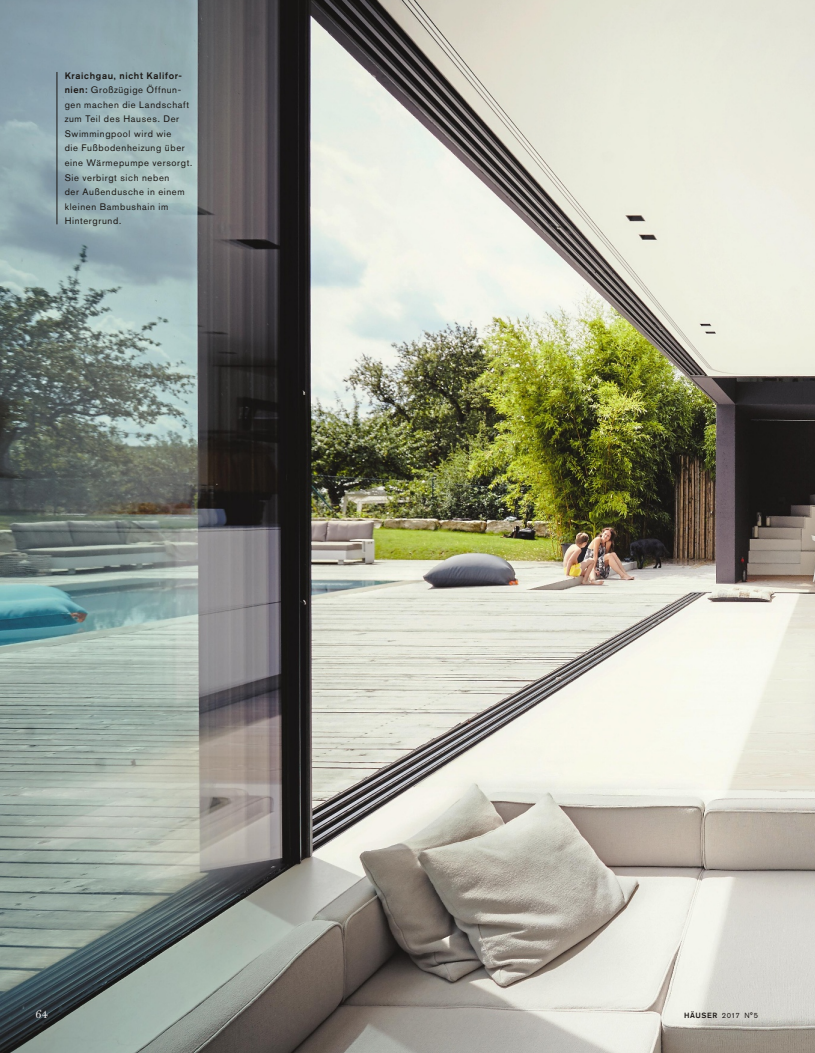
<style>
.page{position:relative;width:815px;height:1053px;background:#fff}
.page>*{position:absolute;margin:0;border:0;box-sizing:border-box;transform-origin:0 0}
.t1{font:300 11.25px "Miller Display";color:#fefefe}
.t2{font:9.38px/14.5px "Akzidenz Grotesk Pro";letter-spacing:.07em;color:#1b1714}
.t3{font:7.5px "Akzidenz Grotesk Pro";color:#1b1714}
.s1{font-weight:500}
</style>
<div class="page">
<img style="left:0;top:0;width:815px;height:1052px">
<svg style="left:36px;top:1009px;width:11px;height:8px"></svg>
<hr style="left:57px;top:72px;width:1px;height:152px;background:#1b1714">
<p class="t2" style="left:65px;top:68px;width:129px"><span class="s1">Kraichgau, nicht Kalifor&shy;nien:</span> Großzügige Öffnun&shy;gen machen die Landschaft zum Teil des Hauses. Der<br>Swimmingpool wird wie<br>die Fußbodenheizung über eine Wärmepumpe versorgt.<br>Sie verbirgt sich neben<br>der Außendusche in einem kleinen Bambushain im<br>Hintergrund.</p>
<p class="t1" style="left:35px;top:1007px;width:14px">64</p>
<p class="t3" style="left:684px;top:1009px;width:76px"><span class="s1">HÄUSER</span> 2017 N°5</p>
</div>
